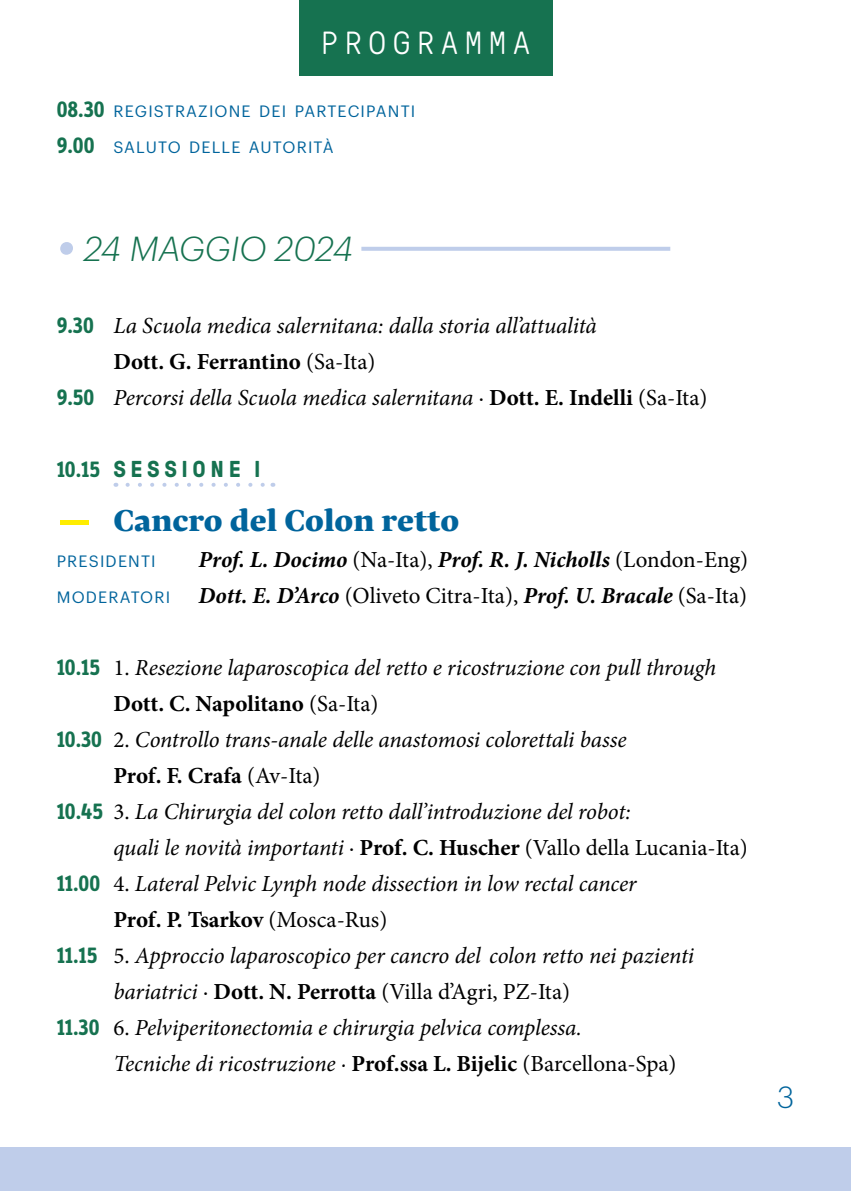
<style>
.page{position:relative;width:851px;height:1191px;background:#fff}
.page>*{position:absolute;margin:0;border:0;box-sizing:border-box;transform-origin:0 0}
.t1{font:italic 300 34px "Graphik";letter-spacing:.005em;color:#167250}
.t2{font:300 32px "GT Pressura Pro M Trial";letter-spacing:.2em;color:#fff}
.t3{font:800 30px "Lava Pro";color:#00649c}
.t4{font:300 30px "Graphik";color:#00649c}
.t5{font:italic 23px "Minion Pro";letter-spacing:-.005em;color:#000}
.t6{font:italic 700 23px/36px "Minion Pro";letter-spacing:-.005em;color:#000;text-align:right}
.t7{font:23px "Minion Pro";letter-spacing:-.015em;color:#000}
.t8{font:700 23px "Minion Pro";letter-spacing:-.005em;color:#000}
.t9{font:700 23px "GT Pressura Pro Trial";letter-spacing:.2em;color:#167250}
.t10{font:16.2px "Graphik";letter-spacing:.07em;color:#00649c}
.s1{font-family:"Info Disp";font-weight:700;font-size:23px;color:#167250}
.s2{font-size:60px;color:#bfcdea}
.s3{font-family:"Info Disp";font-weight:700;font-style:normal;color:#167250}
.s4{font-weight:400}
.s5{font-style:normal}
.s6{font-weight:700;font-style:normal}
.s7{font-family:"Info Disp"}
.s8{font-size:62px;color:#ffed00}
.s9{font-weight:400;font-style:normal}
.s10{font-family:"Graphik";font-weight:400;font-style:normal;font-size:16.2px;color:#00649c}
.s11{font-style:italic}
.s12{font-weight:700}
</style>
<div class="page">
<div style="left:0;top:1147px;width:850px;height:44px;background:#bfcdea"></div>
<div style="left:299px;top:0;width:253px;height:75px;background:#167250"></div>
<svg style="left:127px;top:483px;width:138px;height:4px"></svg>
<svg style="left:361px;top:247px;width:309px;height:4px"></svg>
<h2 class="t2" style="left:320px;top:31px;width:211px">PROGRAMMA</h2>
<p class="t10" style="left:57px;top:99px;width:360px"><span class="s1">08.30</span> REGISTRAZIONE DEI PARTECIPANTI</p>
<p class="t10" style="left:57px;top:135px;width:278px"><span class="s1">9.00</span> SALUTO DELLE AUTORITÀ</p>
<h1 class="t1" style="left:57px;top:224px;width:297px"><span class="s2">•</span> 24 MAGGIO 2024</h1>
<p class="t5" style="left:57px;top:310px;width:541px"><span class="s3">9.30</span> La Scuola medica salernitana: dalla storia all’attualità</p>
<p class="t8" style="left:113px;top:345px;width:263px">Dott. G. Ferrantino <span class="s4">(Sa-Ita)</span></p>
<p class="t5" style="left:57px;top:382px;width:652px"><span class="s3">9.50</span> Percorsi della Scuola medica salernitana <span class="s5">·</span> <span class="s6">Dott. E. Indelli</span> <span class="s5">(Sa-Ita)</span></p>
<p class="t9" style="left:57px;top:459px;width:205px"><span class="s7">10.15</span> SESSIONE I</p>
<h3 class="t3" style="left:57px;top:498px;width:404px"><span class="s8">−</span> Cancro del Colon retto</h3>
<p class="t10" style="left:57px;top:549px;width:100px">PRESIDENTI</p>
<p class="t6" style="left:57px;top:541px;width:693px">Prof. L. Docimo <span class="s9">(Na-Ita),</span> Prof. R. J. Nicholls <span class="s9">(London-Eng)<br></span><span class="s10">MODERATORI</span> Dott. E. D’Arco <span class="s9">(Oliveto Citra-Ita),</span> Prof. U. Bracale <span class="s9">(Sa-Ita)</span></p>
<p class="t5" style="left:57px;top:652px;width:661px"><span class="s3">10.15</span> <span class="s5">1.</span> Resezione laparoscopica del retto e ricostruzione con pull through</p>
<p class="t8" style="left:113px;top:687px;width:266px">Dott. C. Napolitano <span class="s4">(Sa-Ita)</span></p>
<p class="t5" style="left:57px;top:724px;width:571px"><span class="s3">10.30</span> <span class="s5">2.</span> Controllo trans-anale delle anastomosi colorettali basse</p>
<p class="t8" style="left:113px;top:759px;width:208px">Prof. F. Crafa <span class="s4">(Av-Ita)</span></p>
<p class="t5" style="left:57px;top:796px;width:575px"><span class="s3">10.45</span> <span class="s5">3.</span> La Chirurgia del colon retto dall’introduzione del robot:</p>
<p class="t7" style="left:113px;top:832px;width:635px"><span class="s11">quali le novità importanti</span> · <span class="s12">Prof. C. Huscher</span> (Vallo della Lucania-Ita)</p>
<p class="t5" style="left:57px;top:868px;width:581px"><span class="s3">11.00</span> <span class="s5">4.</span> Lateral Pelvic Lynph node dissection in low rectal cancer</p>
<p class="t8" style="left:113px;top:903px;width:275px">Prof. P. Tsarkov <span class="s4">(Mosca-Rus)</span></p>
<p class="t5" style="left:57px;top:940px;width:638px"><span class="s3">11.15</span> <span class="s5">5.</span> Approccio laparoscopico per cancro del colon retto nei pazienti</p>
<p class="t7" style="left:113px;top:976px;width:458px"><span class="s11">bariatrici</span> · <span class="s12">Dott. N. Perrotta</span> (Villa d’Agri, PZ-Ita)</p>
<p class="t5" style="left:57px;top:1012px;width:526px"><span class="s3">11.30</span> <span class="s5">6.</span> Pelviperitonectomia e chirurgia pelvica complessa.</p>
<p class="t5" style="left:113px;top:1047px;width:564px">Tecniche di ricostruzione · <span class="s6">Prof.ssa L. Bijelic</span> <span class="s5">(Barcellona-Spa)</span></p>
<h3 class="t4" style="left:777px;top:1075px;width:19px">3</h3>
</div>
